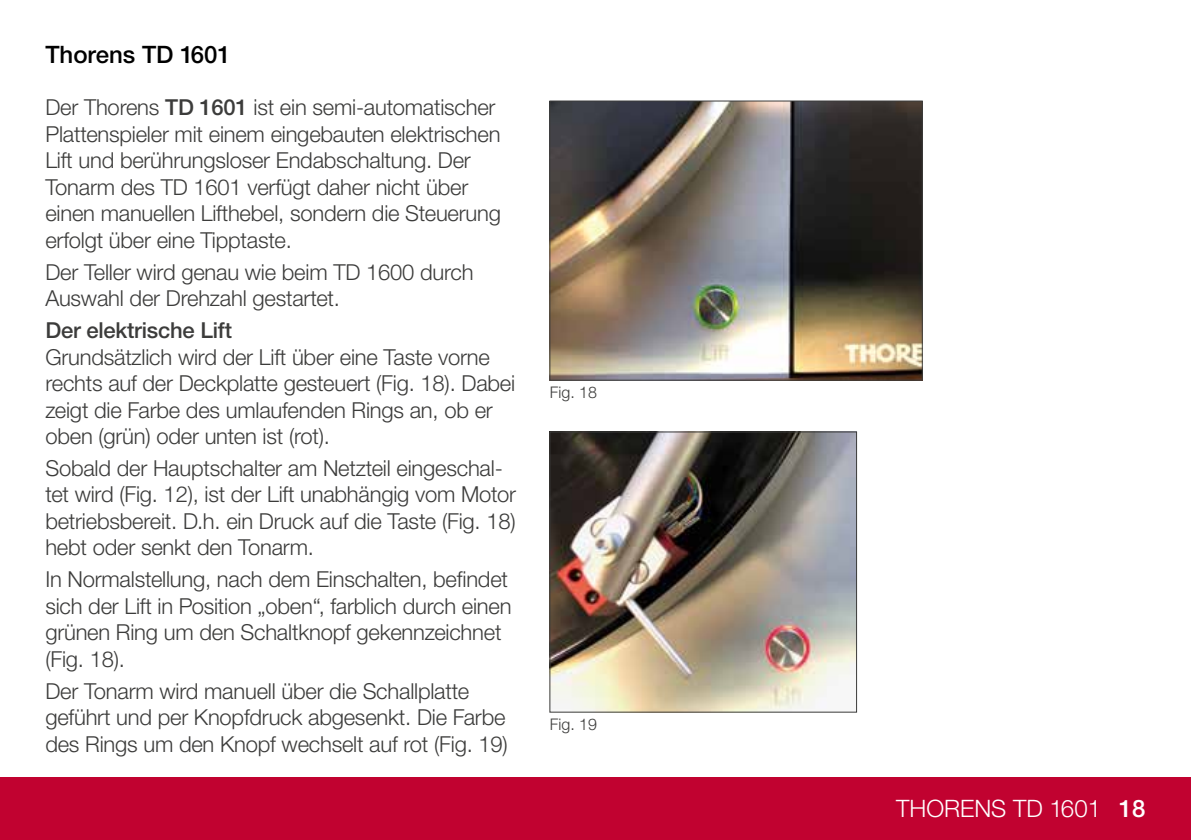
<style>
.page{position:relative;width:1191px;height:840px;background:#fff}
.page>*{position:absolute;margin:0;border:0;box-sizing:border-box;transform-origin:0 0}
.t1{font:300 24px "Helvetica Neue LTW1 G";color:#fff}
.t2{font:500 24px "Helvetica Neue LTW1 G";color:#000}
.t3{font:300 22px/26.4px "Helvetica Neue LTW1 G";letter-spacing:-.01em;color:#3c3c3b}
.t4{font:500 22px "Helvetica Neue LTW1 G";letter-spacing:-.01em;color:#3c3c3b}
.t5{font:300 16px "Helvetica Neue LTW1 G";color:#3c3c3b}
.s1{font-weight:500}
</style>
<div class="page">
<div style="left:0;top:777px;width:1191px;height:62px;background:#c10230"></div>
<img style="left:551px;top:102px;width:369px;height:276px">
<div style="left:549px;top:100px;width:373px;height:280px;border:1px solid #3c3c3b"></div>
<img style="left:551px;top:433px;width:304px;height:277px">
<div style="left:549px;top:431px;width:308px;height:281px;border:1px solid #3c3c3b"></div>
<p class="t2" style="left:45px;top:40px;width:187px">Thorens TD 1601</p>
<p class="t3" style="left:45px;top:94px;width:457px">Der Thorens <span class="s1">TD 1601</span> ist ein semi-automatischer Plattenspieler mit einem eingebauten elektrischen Lift und berührungsloser Endabschaltung. Der Tonarm des TD 1601 verfügt daher nicht über einen manuellen Lifthebel, sondern die Steuerung erfolgt über eine Tipptaste.</p>
<p class="t3" style="left:45px;top:258px;width:430px">Der Teller wird genau wie beim TD 1600 durch<br>Auswahl der Drehzahl gestartet.</p>
<p class="t4" style="left:45px;top:317px;width:188px">Der elektrische Lift</p>
<p class="t3" style="left:45px;top:343px;width:471px">Grundsätzlich wird der Lift über eine Taste vorne rechts auf der Deckplatte gesteuert (Fig. 18). Dabei zeigt die Farbe des umlaufenden Rings an, ob er oben (grün) oder unten ist (rot).</p>
<p class="t3" style="left:45px;top:454px;width:472px">Sobald der Hauptschalter am Netzteil eingeschal&shy;tet wird (Fig. 12), ist der Lift unabhängig vom Motor betriebsbereit. D.h. ein Druck auf die Taste (Fig. 18) hebt oder senkt den Tonarm.</p>
<p class="t3" style="left:45px;top:566px;width:467px">In Normalstellung, nach dem Einschalten, befindet sich der Lift in Position „oben“, farblich durch einen grünen Ring um den Schaltknopf gekennzeichnet (Fig. 18).</p>
<p class="t3" style="left:45px;top:677px;width:464px">Der Tonarm wird manuell über die Schallplatte geführt und per Knopfdruck abgesenkt. Die Farbe des Rings um den Knopf wechselt auf rot (Fig. 19)</p>
<p class="t5" style="left:550px;top:383px;width:49px">Fig. 18</p>
<p class="t5" style="left:550px;top:714px;width:49px">Fig. 19</p>
<p class="t1" style="left:896px;top:793px;width:251px">THORENS TD 1601 <span class="s1">18</span></p>
</div>
